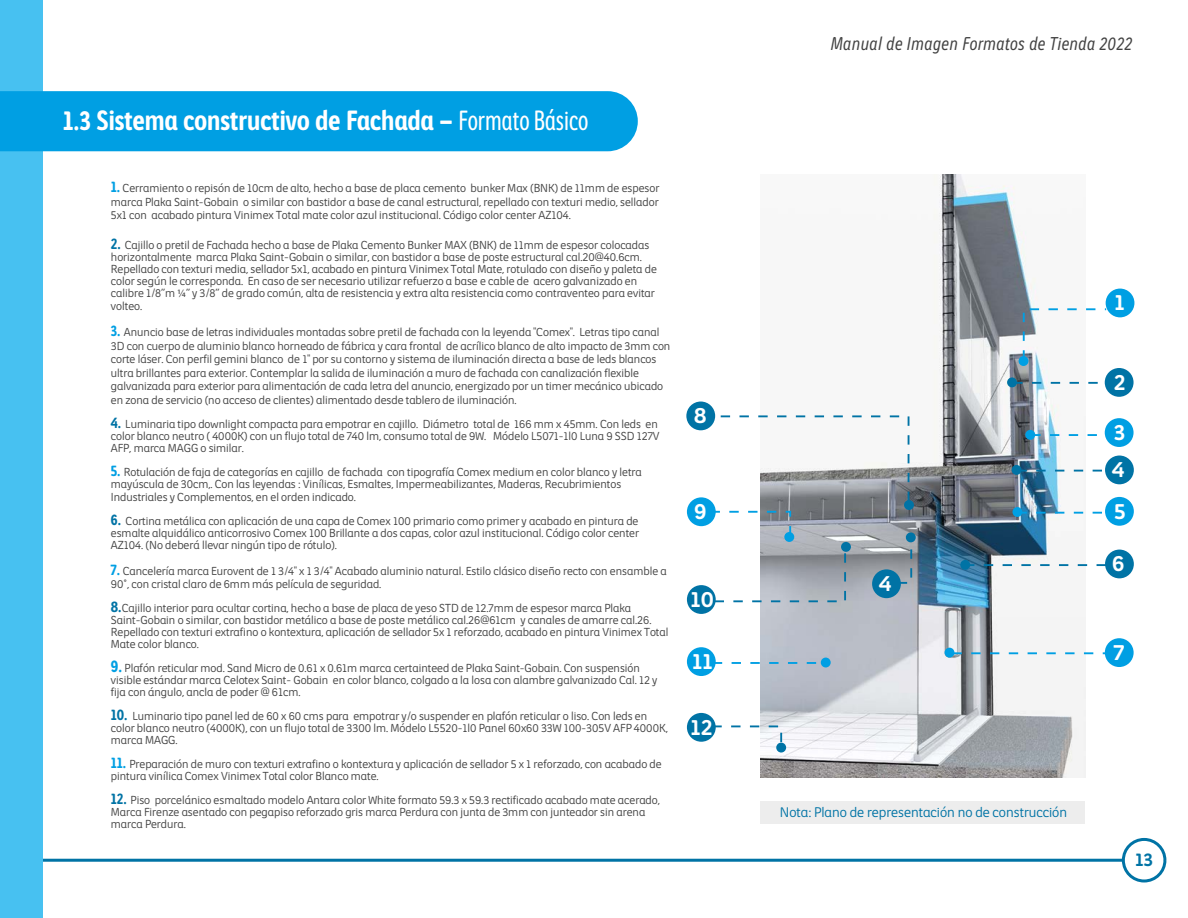
<style>
.page{position:relative;width:1188px;height:918px;background:#fff}
.page>*{position:absolute;margin:0;border:0;box-sizing:border-box;transform-origin:0 0}
.t1{font:700 condensed 27px "Comex";color:#fff}
.t2{font:700 21.6px/37.3px "Comex";color:#fff}
.t3{font:italic 300 condensed 18px "Comex";color:#424242}
.t4{font:700 18px "Comex";color:#0073a5}
.t5{font:300 13.5px "Comex";color:#0073a5}
.t6{font:300 11.25px/12px "Comex";color:#424242}
.s1{font-weight:400;font-stretch:ultra-condensed}
.s2{font-weight:700;font-stretch:condensed;font-size:15px;color:#009fe3}
.s3{font-weight:700;font-stretch:condensed;font-size:15px;color:#0073a5}
.s4{font-family:"Myriad Pro";font-weight:400}
.s5{font-weight:700;font-stretch:condensed;font-size:16.5px;color:#009fe3}
</style>
<div class="page">
<div style="left:761px;top:802px;width:324px;height:22px;background:#ededed"></div>
<img style="left:761px;top:175px;width:324px;height:603px">
<div style="left:1106px;top:289px;width:28px;height:28px;background:#009fe3;border-radius:50%"></div>
<div style="left:1105px;top:368px;width:29px;height:29px;background:#0073a5;border-radius:50%"></div>
<div style="left:1105px;top:418px;width:29px;height:29px;background:#009fe3;border-radius:50%"></div>
<div style="left:1105px;top:456px;width:29px;height:28px;background:#0073a5;border-radius:50%"></div>
<div style="left:872px;top:569px;width:29px;height:29px;background:#0073a5;border-radius:50%"></div>
<div style="left:1105px;top:497px;width:29px;height:29px;background:#009fe3;border-radius:50%"></div>
<div style="left:1105px;top:550px;width:29px;height:28px;background:#0073a5;border-radius:50%"></div>
<div style="left:1105px;top:638px;width:29px;height:29px;background:#009fe3;border-radius:50%"></div>
<div style="left:686px;top:402px;width:29px;height:28px;background:#0073a5;border-radius:50%"></div>
<div style="left:687px;top:497px;width:29px;height:29px;background:#009fe3;border-radius:50%"></div>
<div style="left:687px;top:585px;width:29px;height:29px;background:#0073a5;border-radius:50%"></div>
<div style="left:687px;top:647px;width:29px;height:29px;background:#009fe3;border-radius:50%"></div>
<div style="left:687px;top:713px;width:29px;height:29px;background:#0073a5;border-radius:50%"></div>
<svg style="left:1022px;top:307px;width:86px;height:55px"></svg>
<div style="left:1019px;top:356px;width:9px;height:10px;background:#009fe3;border-radius:50%"></div>
<div style="left:1007px;top:377px;width:10px;height:10px;background:#0073a5;border-radius:50%"></div>
<div style="left:1025px;top:430px;width:10px;height:10px;background:#009fe3;border-radius:50%"></div>
<div style="left:1012px;top:465px;width:9px;height:10px;background:#0073a5;border-radius:50%"></div>
<div style="left:1012px;top:507px;width:10px;height:10px;background:#009fe3;border-radius:50%"></div>
<div style="left:960px;top:560px;width:10px;height:10px;background:#0073a5;border-radius:50%"></div>
<div style="left:906px;top:532px;width:10px;height:10px;background:#0073a5;border-radius:50%"></div>
<div style="left:904px;top:500px;width:10px;height:10px;background:#0073a5;border-radius:50%"></div>
<div style="left:784px;top:532px;width:10px;height:10px;background:#009fe3;border-radius:50%"></div>
<div style="left:841px;top:542px;width:10px;height:10px;background:#0073a5;border-radius:50%"></div>
<div style="left:945px;top:648px;width:9px;height:10px;background:#009fe3;border-radius:50%"></div>
<div style="left:821px;top:658px;width:10px;height:9px;background:#009fe3;border-radius:50%"></div>
<div style="left:776px;top:743px;width:10px;height:10px;background:#0073a5;border-radius:50%"></div>
<svg style="left:1017px;top:382px;width:88px;height:2px"></svg>
<svg style="left:1035px;top:434px;width:71px;height:2px"></svg>
<svg style="left:1021px;top:470px;width:85px;height:2px"></svg>
<svg style="left:1022px;top:512px;width:84px;height:2px"></svg>
<svg style="left:970px;top:564px;width:135px;height:2px"></svg>
<svg style="left:954px;top:652px;width:151px;height:2px"></svg>
<svg style="left:711px;top:414px;width:199px;height:89px"></svg>
<svg style="left:896px;top:538px;width:17px;height:47px"></svg>
<svg style="left:709px;top:510px;width:83px;height:27px"></svg>
<svg style="left:713px;top:547px;width:134px;height:56px"></svg>
<svg style="left:716px;top:662px;width:105px;height:2px"></svg>
<svg style="left:710px;top:725px;width:73px;height:22px"></svg>
<hr style="left:0;top:859px;width:1144px;height:3px;background:#0073a5">
<div style="left:0;top:0;width:43px;height:918px;background:#47c1f1"></div>
<div style="left:1122px;top:838px;width:44px;height:45px;background:#fff;border:3px solid #0073a5;border-radius:50%"></div>
<div style="left:0;top:91px;width:638px;height:60px;background:#009fe3"></div>
<h1 class="t1" style="left:63px;top:103px;width:527px">1.3 Sistema constructivo de Fachada – <span class="s1">Formato Básico</span></h1>
<p class="t6" style="left:111px;top:181px;width:550px;line-height:13.5px;text-align:justify"><span class="s2">1.</span> Cerramiento o repisón de 10cm de alto, hecho a base de placa cemento bunker Max (BNK) de 11mm de espesor marca Plaka Saint-Gobain o similar con bastidor a base de canal estructural, repellado con texturi medio, sellador 5x1 con acabado pintura Vinimex Total mate color azul institucional. Código color center AZ104.</p>
<p class="t6" style="left:111px;top:239px;width:548px"><span class="s3">2.</span> Cajillo o pretil de Fachada hecho a base de Plaka Cemento Bunker MAX (BNK) de 11mm de espesor colocadas horizontalmente marca Plaka Saint-Gobain o similar, con bastidor a base de poste estructural cal.20@40.6cm.<br>Repellado con texturi media, sellador 5x1, acabado en pintura Vinimex Total Mate, rotulado con diseño y paleta de color según le corresponda. En caso de ser necesario utilizar refuerzo a base e cable de acero galvanizado en calibre 1/8”m <span class="s4">¼</span>” y 3/8” de grado común, alta de resistencia y extra alta resistencia como contraventeo para evitar volteo.</p>
<p class="t6" style="left:111px;top:325px;width:561px;line-height:13.5px"><span class="s2">3.</span> Anuncio base de letras individuales montadas sobre pretil de fachada con la leyenda "Comex". Letras tipo canal 3D con cuerpo de aluminio blanco horneado de fábrica y cara frontal de acrílico blanco de alto impacto de 3mm con corte láser. Con perfil gemini blanco de 1" por su contorno y sistema de iluminación directa a base de leds blancos ultra brillantes para exterior. Contemplar la salida de iluminación a muro de fachada con canalización flexible galvanizada para exterior para alimentación de cada letra del anuncio, energizado por un timer mecánico ubicado en zona de servicio (no acceso de clientes) alimentado desde tablero de iluminación.</p>
<p class="t6" style="left:111px;top:418px;width:550px"><span class="s3">4.</span> Luminaria tipo downlight compacta para empotrar en cajillo. Diámetro total de 166 mm x 45mm. Con leds en color blanco neutro ( 4000K) con un flujo total de 740 lm, consumo total de 9W. Módelo L5071-1l0 Luna 9 SSD 127V<br>AFP, marca MAGG o similar.</p>
<p class="t6" style="left:111px;top:466px;width:532px"><span class="s2">5.</span> Rotulación de faja de categorías en cajillo de fachada con tipografía Comex medium en color blanco y letra mayúscula de 30cm,. Con las leyendas : Vinílicas, Esmaltes, Impermeabilizantes, Maderas, Recubrimientos</p>
<p class="t6" style="left:111px;top:491px;width:247px">Industriales y Complementos, en el orden indicado.</p>
<p class="t6" style="left:111px;top:515px;width:530px;text-align:justify"><span class="s3">6.</span> Cortina metálica con aplicación de una capa de Comex 100 primario como primer y acabado en pintura de esmalte alquidálico anticorrosivo Comex 100 Brillante a dos capas, color azul institucional. Código color center AZ104. (No deberá llevar ningún tipo de rótulo).</p>
<p class="t6" style="left:111px;top:564px;width:557px;line-height:13.5px"><span class="s2">7.</span> Cancelería marca Eurovent de 1 3/4" x 1 3/4" Acabado aluminio natural. Estilo clásico diseño recto con ensamble a<br>90°, con cristal claro de 6mm más película de seguridad.</p>
<p class="t6" style="left:111px;top:602px;width:559px"><span class="s3">8.</span>Cajillo interior para ocultar cortina, hecho a base de placa de yeso STD de 12.7mm de espesor marca Plaka Saint-Gobain o similar, con bastidor metálico a base de poste metálico cal.26@61cm y canales de amarre cal.26.<br>Repellado con texturi extrafino o kontextura, aplicación de sellador 5x 1 reforzado, acabado en pintura Vinimex Total Mate color blanco.</p>
<p class="t6" style="left:111px;top:662px;width:548px"><span class="s5">9.</span> Plafón reticular mod. Sand Micro de 0.61 x 0.61m marca certainteed de Plaka Saint-Gobain. Con suspensión visible estándar marca Celotex Saint- Gobain en color blanco, colgado a la losa con alambre galvanizado Cal. 12 y fija con ángulo, ancla de poder @ 61cm.</p>
<p class="t6" style="left:111px;top:710px;width:558px"><span class="s3">10.</span> Luminario tipo panel led de 60 x 60 cms para empotrar y/o suspender en plafón reticular o liso. Con leds en color blanco neutro (4000K), con un flujo total de 3300 lm. Módelo L5520-1l0 Panel 60x60 33W 100-305V AFP 4000K, marca MAGG.</p>
<p class="t6" style="left:111px;top:758px;width:552px"><span class="s2">11.</span> Preparación de muro con texturi extrafino o kontextura y aplicación de sellador 5 x 1 reforzado, con acabado de pintura vinílica Comex Vinimex Total color Blanco mate.</p>
<p class="t6" style="left:111px;top:794px;width:551px"><span class="s3">12.</span> Piso porcelánico esmaltado modelo Antara color White formato 59.3 x 59.3 rectificado acabado mate acerado,<br>Marca Firenze asentado con pegapiso reforzado gris marca Perdura con junta de 3mm con junteador sin arena marca Perdura.</p>
<h2 class="t2" style="left:694px;top:396px;width:14px">8</h2>
<h2 class="t2" style="left:694px;top:492px;width:14px">9</h2>
<h2 class="t2" style="left:691px;top:580px;width:25px">10</h2>
<h2 class="t2" style="left:692px;top:642px;width:22px">11</h2>
<h2 class="t2" style="left:691px;top:708px;width:24px">12</h2>
<h3 class="t3" style="left:830px;top:33px;width:303px">Manual de Imagen Formatos de Tienda 2022</h3>
<h2 class="t2" style="left:1115px;top:283px;width:12px">1</h2>
<h2 class="t2" style="left:1114px;top:363px;width:13px">2</h2>
<h2 class="t2" style="left:1112px;top:413px;width:14px">3<br>4</h2>
<h2 class="t2" style="left:879px;top:564px;width:14px">4</h2>
<h2 class="t2" style="left:1114px;top:492px;width:13px">5</h2>
<h2 class="t2" style="left:1112px;top:544px;width:14px">6</h2>
<h2 class="t2" style="left:1114px;top:633px;width:12px">7</h2>
<p class="t5" style="left:780px;top:804px;width:289px">Nota: Plano de representación no de construcción</p>
<h3 class="t4" style="left:1135px;top:847px;width:20px">13</h3>
</div>
